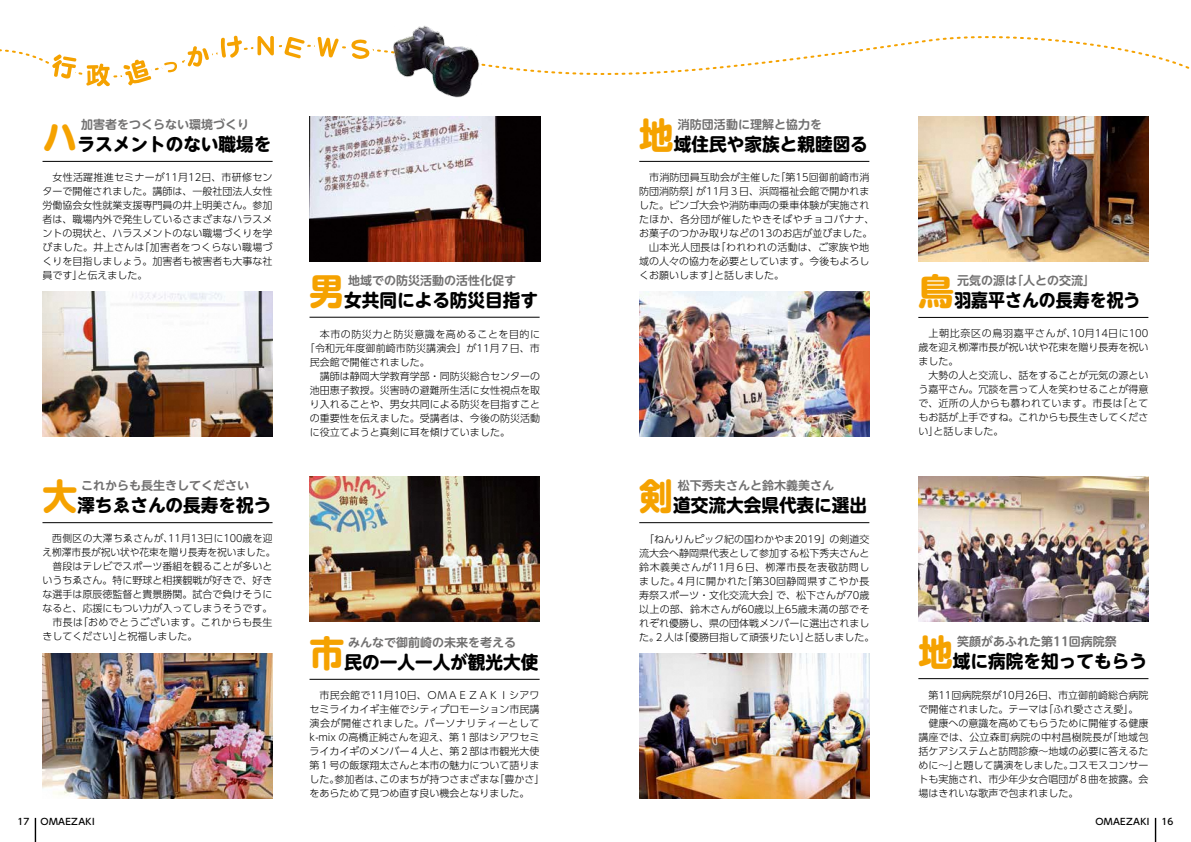
<style>
.page{position:relative;width:1191px;height:842px;background:#fff}
.page>*{position:absolute;margin:0;border:0;box-sizing:border-box;transform-origin:0 0}
.t1{font:700 18px "UD Shin M Go Pro";color:#000}
.t2{font:700 18px "UD Shin M Go Pro";color:#000;scale:.94 1}
.t3{font:700 12px "UD Shin M Go Pro De";color:#727171}
.t4{font:300 10px/14px "UD Shin Go Pro";color:#000}
.t5{font:300 10px "UD Shin Go Pro";letter-spacing:.025em;color:#000}
.t6{font:300 10px "UD Shin Go Pro";letter-spacing:.05em;color:#000}
.t7{font:300 10px "UD Shin Go Pro";letter-spacing:.02em;color:#000}
.t8{font:300 10px "UD Shin Go Pro";letter-spacing:.045em;color:#000}
.t9{font:300 10px "UD Shin Go Pro";letter-spacing:.04em;color:#000}
.t10{font:500 9px "UD Shin Go Pro";letter-spacing:.035em;color:#000}
.s1{font-size:36px;color:#f5a200}
</style>
<div class="page">
<svg style="left:0;top:36px;width:1190px;height:39px"></svg>
<svg style="left:253px;top:36px;width:120px;height:27px"></svg>
<svg style="left:48px;top:35px;width:198px;height:52px"></svg>
<img style="left:392px;top:25px;width:91px;height:73px">
<hr style="left:918px;top:317px;width:230px;height:1px;background:#000">
<hr style="left:918px;top:678px;width:230px;height:1px;background:#000">
<img style="left:918px;top:477px;width:230px;height:145px">
<img style="left:310px;top:116px;width:230px;height:145px">
<hr style="left:309px;top:317px;width:230px;height:1px;background:#000">
<hr style="left:639px;top:161px;width:230px;height:1px;background:#000">
<img style="left:639px;top:292px;width:230px;height:145px">
<hr style="left:309px;top:679px;width:230px;height:1px;background:#000">
<img style="left:43px;top:292px;width:230px;height:145px">
<hr style="left:639px;top:522px;width:230px;height:1px;background:#000">
<hr style="left:42px;top:522px;width:230px;height:1px;background:#000">
<img style="left:43px;top:653px;width:230px;height:145px">
<img style="left:309px;top:477px;width:230px;height:145px">
<hr style="left:43px;top:161px;width:230px;height:1px;background:#000">
<img style="left:918px;top:116px;width:230px;height:145px">
<img style="left:639px;top:653px;width:230px;height:145px">
<svg style="left:35px;top:818px;width:1px;height:24px"></svg>
<hr style="left:1154px;top:818px;width:2px;height:24px;background:#000">
<p class="t3" style="left:81px;top:114px;width:169px">加害者をつくらない環境づくり</p>
<h1 class="t1" style="left:43px;top:129px;width:230px"><span class="s1">ハ</span>ラスメントのない職場を</h1>
<p class="t4" style="left:43px;top:170px;width:232px;text-align:right">女性活躍推進セミナーが11月12日、市研修センターで開催されました。講師は、一般社団法人女性労働協会女性就業支援専門員の井上明美さん。参加者は、職場内外で発生しているさまざまなハラスメントの現状と、ハラスメントのない職場づくりを学「加害者をつくらない職場づ</p>
<p class="t5" style="left:43px;top:239px;width:103px">びました。井上さんは</p>
<p class="t4" style="left:43px;top:254px;width:232px">くりを目指しましょう。加害者も被害者も大事な社</p>
<p class="t4" style="left:78px;top:268px;width:71px">と伝えました。</p>
<p class="t4" style="left:43px;top:268px;width:41px">員です」</p>
<p class="t3" style="left:348px;top:270px;width:169px">地域での防災活動の活性化促す</p>
<h1 class="t1" style="left:309px;top:285px;width:230px"><span class="s1">男</span>女共同による防災目指す</h1>
<h1 class="t1" style="left:639px;top:129px;width:230px"><span class="s1">地</span>域住民や家族と親睦図る</h1>
<p class="t3" style="left:678px;top:114px;width:145px">消防団活動に理解と協力を</p>
<p class="t4" style="left:696px;top:170px;width:175px;text-indent:-47px">市消防団員互助会が主催した<br>が11月３日、浜岡福祉会館で開かれま</p>
<p class="t4" style="left:775px;top:170px;width:95px">「第15回御前崎市消</p>
<p class="t4" style="left:639px;top:184px;width:61px">防団消防祭」</p>
<p class="t4" style="left:639px;top:198px;width:231px">した。ビンゴ大会や消防車両の乗車体験が実施され</p>
<p class="t5" style="left:639px;top:211px;width:236px">たほか、各分団が催したやきそばやチョコバナナ、</p>
<p class="t4" style="left:639px;top:226px;width:235px">お菓子のつかみ取りなどの13のお店が並びました。</p>
<p class="t5" style="left:716px;top:239px;width:155px">「われわれの活動は、ご家族や地</p>
<p class="t5" style="left:649px;top:239px;width:73px">山本光人団長は</p>
<p class="t4" style="left:639px;top:254px;width:231px">域の人々の協力を必要としています。今後もよろし</p>
<p class="t4" style="left:714px;top:268px;width:71px">と話しました。</p>
<p class="t4" style="left:639px;top:268px;width:81px">くお願いします」</p>
<p class="t6" style="left:320px;top:326px;width:221px">本市の防災力と防災意識を高めることを目的に</p>
<p class="t4" style="left:305px;top:340px;width:236px">「令和元年度御前崎市防災講演会」が11月７日、市</p>
<p class="t4" style="left:310px;top:354px;width:121px">民会館で開催されました。</p>
<p class="t4" style="left:320px;top:368px;width:221px">講師は静岡大学教育学部・同防災総合センターの</p>
<p class="t4" style="left:310px;top:382px;width:231px">池田恵子教授。災害時の避難所生活に女性視点を取</p>
<p class="t4" style="left:310px;top:396px;width:231px">り入れることや、男女共同による防災を目指すこと</p>
<p class="t4" style="left:310px;top:410px;width:231px">の重要性を伝えました。受講者は、今後の防災活動</p>
<p class="t4" style="left:310px;top:424px;width:201px">に役立てようと真剣に耳を傾けていました。</p>
<p class="t10" style="left:17px;top:814px;width:13px">17</p>
<h1 class="t1" style="left:639px;top:491px;width:229px"><span class="s1">剣</span>道交流大会県代表に選出</h1>
<h1 class="t1" style="left:42px;top:491px;width:230px"><span class="s1">大</span>澤ちゑさんの長寿を祝う</h1>
<p class="t3" style="left:678px;top:476px;width:157px">松下秀夫さんと鈴木義美さん</p>
<p class="t3" style="left:81px;top:476px;width:169px">これからも長生きしてください</p>
<p class="t8" style="left:52px;top:531px;width:122px">西側区の大澤ちゑさんが、</p>
<p class="t4" style="left:43px;top:545px;width:234px">え栁澤市長が祝い状や花束を贈り長寿を祝いました。</p>
<p class="t4" style="left:53px;top:559px;width:222px">普段はテレビでスポーツ番組を観ることが多いと</p>
<p class="t4" style="left:43px;top:573px;width:232px">いうちゑさん。特に野球と相撲観戦が好きで、好き</p>
<p class="t4" style="left:43px;top:587px;width:232px">な選手は原辰徳監督と貴景勝関。試合で負けそうに</p>
<p class="t4" style="left:43px;top:601px;width:232px">なると、応援にもつい力が入ってしまうそうです。</p>
<p class="t5" style="left:78px;top:615px;width:196px">「おめでとうございます。これからも長生</p>
<p class="t4" style="left:168px;top:531px;width:106px">11月13日に100歳を迎</p>
<p class="t4" style="left:53px;top:615px;width:32px">市長は</p>
<p class="t4" style="left:43px;top:629px;width:81px">きしてください」</p>
<p class="t4" style="left:118px;top:629px;width:81px">と祝福しました。</p>
<p class="t10" style="left:41px;top:814px;width:56px">OMAEZAKI</p>
<h1 class="t1" style="left:309px;top:647px;width:230px"><span class="s1">市</span>民の一人一人が観光大使</h1>
<p class="t3" style="left:348px;top:632px;width:169px">みんなで御前崎の未来を考える</p>
<p class="t5" style="left:319px;top:687px;width:221px">市民会館で11月10日、ＯＭＡＥＺＡＫＩシアワ</p>
<p class="t4" style="left:309px;top:702px;width:232px">セミライカイギ主催でシティプロモーション市民講</p>
<p class="t6" style="left:309px;top:715px;width:231px">演会が開催されました。パーソナリティーとして</p>
<p class="t4" style="left:309px;top:730px;width:231px">-k mix の高橋正純さんを迎え、第１部はシアワセミ</p>
<p class="t4" style="left:309px;top:744px;width:232px">ライカイギのメンバー４人と、第２部は市観光大使</p>
<p class="t4" style="left:309px;top:758px;width:232px">第１号の飯塚翔太さんと本市の魅力について語りま</p>
<p class="t4" style="left:494px;top:772px;width:52px">「豊かさ「</p>
<p class="t4" style="left:379px;top:772px;width:121px">このまちが持つさまざまな</p>
<p class="t4" style="left:334px;top:772px;width:51px">参加者は、</p>
<p class="t4" style="left:309px;top:772px;width:222px">した。<br>をあらためて見つめ直す良い機会となりました。</p>
<p class="t4" style="left:639px;top:531px;width:231px;text-align:right">「ねんりんピック紀の国わかやま2019」の剣道交流大会へ静岡県代表として参加する松下秀夫さんと鈴木義美さんが11月６日、栁澤市長を表敬訪問し「第30回静岡県すこやか長</p>
<p class="t9" style="left:639px;top:573px;width:110px">ました４。月に開かれた</p>
<p class="t4" style="left:776px;top:587px;width:95px">で、松下さんが70歳</p>
<p class="t4" style="left:639px;top:587px;width:141px">寿祭スポーツ・文化交流大会」</p>
<p class="t7" style="left:639px;top:601px;width:232px">以上の部、鈴木さんが60歳以上65歳未満の部でそ</p>
<p class="t4" style="left:639px;top:615px;width:231px">れぞれ優勝し、県の団体戦メンバーに選出されまし</p>
<p class="t4" style="left:804px;top:629px;width:71px">と話しました。</p>
<p class="t4" style="left:679px;top:629px;width:131px">「優勝目指して頑張りたい」</p>
<p class="t4" style="left:639px;top:629px;width:46px">た２。人は</p>
<h1 class="t2" style="left:918px;top:285px;width:238px"><span class="s1">鳥</span>羽嘉平さんの長寿を祝う</h1>
<p class="t3" style="left:957px;top:270px;width:61px">元気の源は</p>
<p class="t3" style="left:1011px;top:270px;width:86px">「人との交流「</p>
<p class="t4" style="left:918px;top:326px;width:231px;text-indent:10px">上朝比奈区の鳥羽嘉平さんが、<br>歳を迎え栁澤市長が祝い状や花束を贈り長寿を祝いました。</p>
<p class="t4" style="left:918px;top:368px;width:231px;text-align:right">大勢の人と交流し、話をすることが元気の源という嘉平さん。冗談を言って人を笑わせることが得意「とて</p>
<p class="t4" style="left:1071px;top:326px;width:78px">10月14日に100</p>
<p class="t5" style="left:918px;top:395px;width:206px">で、近所の人からも慕われています。市長は</p>
<p class="t4" style="left:918px;top:410px;width:231px">もお話が上手ですね。これからも長生きしてくださ</p>
<p class="t4" style="left:933px;top:424px;width:71px">と話しました。</p>
<p class="t4" style="left:918px;top:424px;width:21px">い」</p>
<h1 class="t1" style="left:918px;top:647px;width:230px"><span class="s1">地</span>域に病院を知ってもらう</h1>
<p class="t4" style="left:1043px;top:688px;width:106px;text-indent:-115px">第11回病院祭が10月26日、市立御前崎総合病院「ふれ愛ささえ愛。「</p>
<p class="t3" style="left:957px;top:632px;width:161px">笑顔があふれた第11回病院祭</p>
<p class="t4" style="left:918px;top:702px;width:131px">で開催されました。テーマは</p>
<p class="t4" style="left:928px;top:716px;width:221px">健康への意識を高めてもらうために開催する健康</p>
<p class="t4" style="left:1107px;top:730px;width:42px">「地域包</p>
<p class="t5" style="left:918px;top:729px;width:196px">講座では、公立森町病院の中村昌樹院長が</p>
<p class="t4" style="left:918px;top:744px;width:231px">括ケアシステムと訪問診療～地域の必要に答えるた</p>
<p class="t4" style="left:1068px;top:758px;width:81px">コスモスコンサー</p>
<p class="t4" style="left:918px;top:758px;width:231px">めに～」<br>トも実施され、市少年少女合唱団が８曲を披露。会場はきれいな歌声で包まれました。</p>
<p class="t4" style="left:953px;top:758px;width:121px">と題して講演をしました。</p>
<p class="t10" style="left:1095px;top:814px;width:56px">OMAEZAKI</p>
<p class="t10" style="left:1161px;top:814px;width:13px">16</p>
</div>
